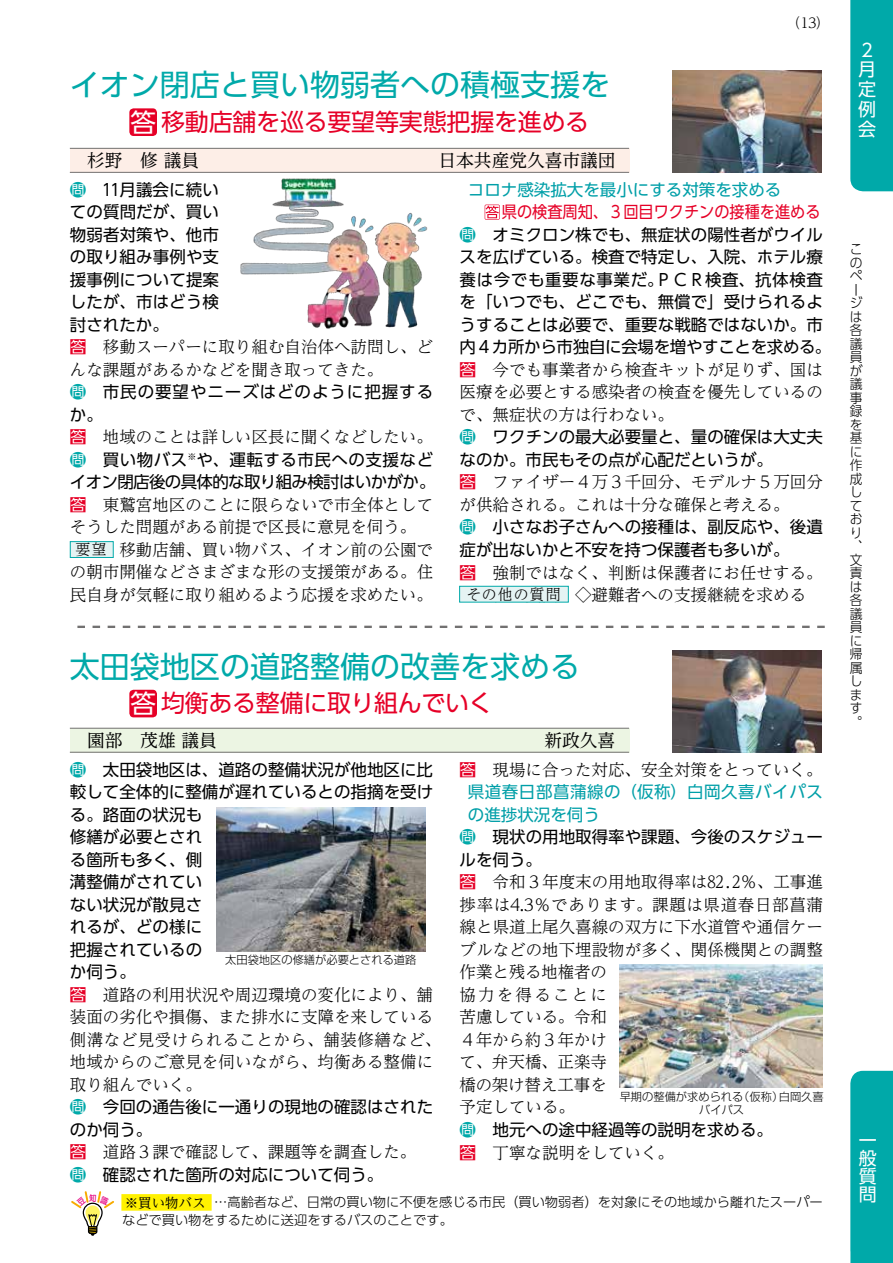
<style>
.page{position:relative;width:893px;height:1263px;background:#fff}
.page>*{position:absolute;margin:0;border:0;box-sizing:border-box;transform-origin:0 0}
.t1{font:30px "UD Shin Go Pro";color:#00a9a9}
.t2{font:24px "UD Shin Go Pro";letter-spacing:-.01em;color:#e60027}
.t3{font:18px/19.8px "UD Shin Go Pro";color:#fff}
.t4{font:17.7px "UD Reimin Pro";color:#000}
.t5{font:300 16.5px/22.5px "UD Reimin Pro";color:#000}
.t6{font:16.5px/22.5px "UD Shin Go Pro";color:#000}
.t7{font:16.5px/22.5px "UD Shin Go Pro";letter-spacing:-.04em;color:#000}
.t8{font:16.5px "UD Shin Go Pro";color:#009fa8}
.t9{font:16.5px/22.5px "UD Shin Go Pro";letter-spacing:.055em;color:#000}
.t10{font:16.5px "UD Shin Go Pro";letter-spacing:.03em;color:#009fa8}
.t11{font:300 15px "UD Reimin Pro";letter-spacing:.06em;color:#000}
.t12{font:300 13.8px "UD Reimin Pro";color:#000}
.t13{font:300 13.5px/13.5px "UD Shin Go Pr 6";color:#000;scale:.95 1}
.t14{font:13.5px "UD Reimin Pro";color:#000}
.t15{font:300 13.2px/18px "UD Shin Go Pro";color:#000}
.t16{font:300 11.25px/13.5px "Shin Go Pro";color:#000;text-align:center}
.s1{font-size:25.5px;color:#fff}
.s2{color:#00a9a9}
.s3{font-family:"UD Shin Go Pr 6";font-weight:400;color:#e60027}
.s4{font-family:"UD Shin Go Pro";font-weight:400}
.s5{color:#e60027}
</style>
<div class="page">
<svg style="left:77px;top:626px;width:748px;height:2px"></svg>
<div style="left:70px;top:728px;width:559px;height:24px;background:#ecf5e3"></div>
<img style="left:673px;top:650px;width:149px;height:102px">
<hr style="left:70px;top:728px;width:559px;height:1px;background:#727171">
<hr style="left:70px;top:752px;width:559px;height:1px;background:#727171">
<div style="left:70px;top:148px;width:559px;height:24px;background:#fdeee7"></div>
<img style="left:673px;top:70px;width:149px;height:102px">
<hr style="left:70px;top:148px;width:559px;height:1px;background:#727171">
<hr style="left:70px;top:172px;width:559px;height:1px;background:#727171">
<div style="left:129px;top:690px;width:28px;height:27px;background:#e60027;border-radius:4px"></div>
<div style="left:129px;top:108px;width:28px;height:28px;background:#e60027;border-radius:4px"></div>
<svg style="left:121px;top:1194px;width:91px;height:17px;background:#fff108"></svg>
<div style="left:460px;top:586px;width:108px;height:16px;background:#e5f3f3"></div>
<div style="left:459px;top:586px;width:109px;height:16px;border:1px solid #00a9a9"></div>
<img style="left:620px;top:965px;width:202px;height:123px">
<img style="left:240px;top:178px;width:188px;height:151px">
<div style="left:70px;top:542px;width:43px;height:15px;background:#e5f3f3"></div>
<div style="left:70px;top:541px;width:43px;height:17px;border:1px solid #00a9a9"></div>
<img style="left:216px;top:807px;width:209px;height:145px">
<svg style="left:485px;top:205px;width:15px;height:15px"></svg>
<div style="left:850px;top:0;width:43px;height:191px;background:#00a9a9"></div>
<div style="left:850px;top:1071px;width:43px;height:192px;background:#00a9a9"></div>
<svg style="left:71px;top:1191px;width:43px;height:45px"></svg>
<h1 class="t1" style="left:70px;top:61px;width:542px">イオン閉店と買い物弱者への積極支援を</h1>
<h2 class="t2" style="left:130px;top:102px;width:460px"><span class="s1">答</span>移動店舗を巡る要望等実態把握を進める</h2>
<p class="t12" style="left:787px;top:12px;width:44px">（13）</p>
<p class="t4" style="left:87px;top:146px;width:114px">杉野　修 議員</p>
<p class="t4" style="left:439px;top:146px;width:178px">日本共産党久喜市議団</p>
<p class="t6" style="left:70px;top:178px;width:151px;text-align:justify"><span class="s2">問</span> 11月議会に続いての質問だが、買い物弱者対策や、他市の取り組み事例や支援事例について提案したが、市はどう検討されたか。</p>
<p class="t5" style="left:70px;top:335px;width:365px"><span class="s3">答</span> 移動スーパーに取り組む自治体へ訪問し、どんな課題があるかなどを聞き取ってきた。</p>
<p class="t9" style="left:70px;top:380px;width:365px"><span class="s2">問</span> 市民の要望やニーズはどのように把握するか。</p>
<p class="t5" style="left:70px;top:425px;width:364px"><span class="s3">答</span> 地域のことは詳しい区長に聞くなどしたい。</p>
<p class="t7" style="left:70px;top:448px;width:367px"><span class="s2">問</span> 買い物バス<sup>※</sup>や、運転する市民への支援などイオン閉店後の具体的な取り組み検討はいかがか。</p>
<p class="t5" style="left:70px;top:493px;width:365px"><span class="s3">答</span>　東鷲宮地区のことに限らないで市全体としてそうした問題がある前提で区長に意見を伺う。</p>
<p class="t5" style="left:70px;top:538px;width:365px;text-align:justify;text-indent:16px"><span class="s4">　　</span>移動店舗、買い物バス、イオン前の公園での朝市開催などさまざまな形の支援策がある。住民自身が気軽に取り組めるよう応援を求めたい。</p>
<p class="t8" style="left:468px;top:176px;width:315px">コロナ感染拡大を最小にする対策を求める</p>
<p class="t6" style="left:460px;top:200px;width:373px;text-indent:42px"><span class="s5">県の検査周知、３回目ワクチンの接種を進める</span><span class="s2">問</span> オミクロン株でも、無症状の陽性者がウイルスを広げている。検査で特定し、入院、ホテル療養は今でも重要な事業だ。ＰＣＲ検査、抗体検査を「いつでも、どこでも、無償で」受けられるようすることは必要で、重要な戦略ではないか。市内４カ所から市独自に会場を増やすことを求める。</p>
<p class="t5" style="left:460px;top:358px;width:365px;text-align:justify"><span class="s3">答</span>　今でも事業者から検査キットが足りず、国は医療を必要とする感染者の検査を優先しているので、無症状の方は行わない。</p>
<p class="t6" style="left:460px;top:425px;width:365px"><span class="s2">問</span> ワクチンの最大必要量と、量の確保は大丈夫なのか。市民もその点が心配だというが。</p>
<p class="t5" style="left:460px;top:470px;width:365px"><span class="s3">答</span> ファイザー４万３千回分、モデルナ５万回分が供給される。これは十分な確保と考える。</p>
<p class="t6" style="left:460px;top:515px;width:365px"><span class="s2">問</span> 小さなお子さんへの接種は、副反応や、後遺症が出ないかと不安を持つ保護者も多いが。</p>
<p class="t5" style="left:460px;top:560px;width:364px"><span class="s3">答</span> 強制ではなく、判断は保護者にお任せする。その他の質問　◇避難者への支援継続を求める</p>
<p class="t11" style="left:76px;top:537px;width:33px">要望</p>
<p class="t11" style="left:467px;top:582px;width:96px">その他の質問</p>
<h1 class="t1" style="left:70px;top:642px;width:512px">太田袋地区の道路整備の改善を求める</h1>
<h2 class="t2" style="left:130px;top:684px;width:364px"><span class="s1">答</span>均衡ある整備に取り組んでいく</h2>
<p class="t4" style="left:87px;top:726px;width:131px">園部　茂雄 議員</p>
<p class="t4" style="left:544px;top:726px;width:72px">新政久喜</p>
<p class="t6" style="left:70px;top:758px;width:365px"><span class="s2">問</span> 太田袋地区は、道路の整備状況が他地区に比較して全体的に整備が遅れているとの指摘を受ける。路面の状況も<br>修繕が必要とされ<br>る箇所も多く、側<br>溝整備がされてい<br>ない状況が散見さ<br>れるが、どの様に<br>把握されているの<br>か伺う。</p>
<p class="t5" style="left:70px;top:983px;width:373px"><span class="s3">答</span> 道路の利用状況や周辺環境の変化により、舗装面の劣化や損傷、また排水に支障を来している側溝など見受けられることから、舗装修繕など、地域からのご意見を伺いながら、均衡ある整備に取り組んでいく。</p>
<p class="t6" style="left:70px;top:1095px;width:365px"><span class="s2">問</span> 今回の通告後に一通りの現地の確認はされたのか伺う。</p>
<p class="t5" style="left:70px;top:1140px;width:348px"><span class="s3">答</span> 道路３課で確認して、課題等を調査した。</p>
<p class="t6" style="left:70px;top:1163px;width:315px"><span class="s2">問</span> 確認された箇所の対応について伺う。</p>
<p class="t5" style="left:460px;top:758px;width:365px"><span class="s3">答</span> 現場に合った対応、安全対策をとっていく。</p>
<p class="t10" style="left:468px;top:779px;width:356px">県道春日部菖蒲線の（仮称）白岡久喜バイパス</p>
<p class="t8" style="left:468px;top:801px;width:133px">の進捗状況を伺う</p>
<p class="t6" style="left:460px;top:825px;width:365px"><span class="s2">問</span> 現状の用地取得率や課題、今後のスケジュー</p>
<p class="t6" style="left:460px;top:848px;width:84px">ルを伺う。</p>
<p class="t5" style="left:460px;top:870px;width:365px"><span class="s3">答</span> 令和３年度末の用地取得率は82.2％、工事進捗率は4.3％であります。課題は県道春日部菖蒲線と県道上尾久喜線の双方に下水道管や通信ケーブルなどの地下埋設物が多く、関係機関との調整作業と残る地権者の<br>協力を得ることに<br>苦慮している。令和<br>４年から約３年かけ<br>て、弁天橋、正楽寺<br>橋の架け替え工事を<br>予定している。</p>
<p class="t6" style="left:460px;top:1118px;width:315px"><span class="s2">問</span> 地元への途中経過等の説明を求める。</p>
<p class="t5" style="left:460px;top:1140px;width:216px"><span class="s3">答</span> 丁寧な説明をしていく。</p>
<p class="t16" style="left:225px;top:952px;width:193px">太田袋地区の修繕が必要とされる道路</p>
<p class="t16" style="left:620px;top:1088px;width:206px">早期の整備が求められる（仮称）白岡久喜バイパス</p>
<p class="t15" style="left:122px;top:1193px;width:702px">　　　　　　 …高齢者など、日常の買い物に不便を感じる市民（買い物弱者）を対象にその地域から離れたスーパーなどで買い物をするために送迎をするバスのことです。</p>
<p class="t14" style="left:125px;top:1191px;width:82px">※買い物バス</p>
<p class="t3" style="left:858px;top:39px;width:19px">2月定例会</p>
<p class="t13" style="left:850px;top:242px;width:15px">このページは各議員が議事録を基に作成しており、文責は各議員に帰属します。</p>
<p class="t3" style="left:859px;top:1130px;width:19px;line-height:18px;text-align:justify">一般質問</p>
</div>
